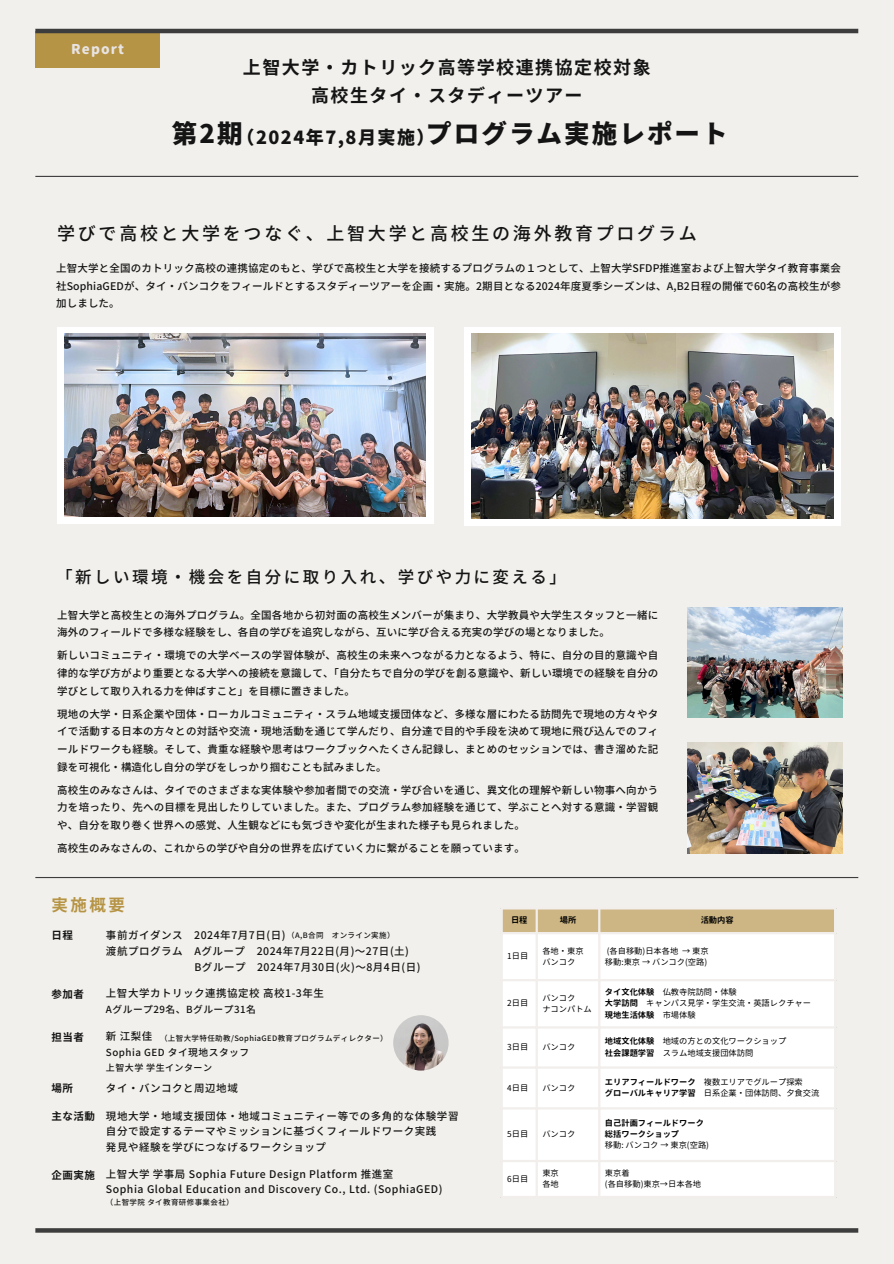
<style>
.page{position:relative;width:894px;height:1264px;background:#fff}
.page>*{position:absolute;margin:0;border:0;box-sizing:border-box;transform-origin:0 0}
.t1{font:900 25.5px "Noto Sans JP";letter-spacing:.08em;color:#141414}
.t2{font:700 18px/28.2px "Noto Sans JP";letter-spacing:.08em;color:#141414;text-align:center}
.t3{font:500 18px "Noto Sans JP";letter-spacing:.15em;color:#141414}
.t4{font:900 18px "Noto Sans JP";letter-spacing:.08em;color:#141414}
.t5{font:500 16.5px "Noto Sans JP";letter-spacing:.15em;color:#141414}
.t6{font:700 16.5px "Noto Sans JP";color:#b69445}
.t7{font:800 13.5px "Gen Jyuu Gothic";letter-spacing:.085em;color:#e8e4e4}
.t8{font:500 10.5px/17.7px "Noto Sans JP";letter-spacing:.02em;color:#141414;text-align:justify}
.t9{font:500 10.5px/15.8px "Noto Sans JP";letter-spacing:.05em;color:#141414}
.t10{font:700 10.5px "Noto Sans JP";letter-spacing:.05em;color:#141414}
.t11{font:500 9.75px "Noto Sans JP";letter-spacing:.05em;color:#141414}
.t12{font:500 9px "Noto Sans JP";letter-spacing:.05em;color:#141414}
.t13{font:8.25px "Gen Jyuu Gothic";color:#000}
.t14{font:700 8.25px "Gen Jyuu Gothic";color:#000}
.t15{font:500 7.5px "Noto Sans JP";letter-spacing:.05em;color:#141414}
.s1{font-weight:700}
.s2{font-weight:400}
</style>
<div class="page">
<div style="left:0;top:0;width:893px;height:1263px;background:#f1f0ec"></div>
<div style="left:35px;top:31px;width:125px;height:36px;background:#b69445"></div>
<hr style="left:35px;top:29px;width:823px;height:4px;background:#3d3d3d">
<svg style="left:35px;top:1228px;width:823px;height:4px;background:#454545"></svg>
<hr style="left:35px;top:176px;width:823px;height:1px;background:#3d3d3d">
<div style="left:57px;top:327px;width:376px;height:196px;background:#fff"></div>
<img style="left:64px;top:333px;width:361px;height:183px">
<div style="left:502px;top:909px;width:331px;height:23px;background:#cdb683"></div>
<div style="left:503px;top:934px;width:330px;height:261px;background:#fff"></div>
<hr style="left:535px;top:909px;width:2px;height:286px;background:#f1eeec">
<hr style="left:598px;top:909px;width:2px;height:286px;background:#f1eeec">
<hr style="left:500px;top:979px;width:336px;height:2px;background:#f1eeec">
<hr style="left:500px;top:1026px;width:336px;height:2px;background:#f1eeec">
<hr style="left:500px;top:1066px;width:336px;height:2px;background:#f1eeec">
<hr style="left:500px;top:1107px;width:336px;height:2px;background:#f1eeec">
<hr style="left:500px;top:1159px;width:336px;height:3px;background:#f1eeec">
<hr style="left:35px;top:877px;width:823px;height:1px;background:#3d3d3d">
<img style="left:687px;top:607px;width:154px;height:110px">
<img style="left:687px;top:742px;width:154px;height:111px">
<img style="left:393px;top:1015px;width:55px;height:55px;border-radius:50%">
<div style="left:464px;top:327px;width:376px;height:198px;background:#fff"></div>
<img style="left:471px;top:333px;width:362px;height:185px">
<p class="t7" style="left:71px;top:39px;width:54px">Report</p>
<p class="t2" style="left:243px;top:52px;width:409px">上智大学・カトリック高等学校連携協定校対象高校生タイ・スタディーツアー</p>
<p class="t1" style="left:172px;top:114px;width:72px">第2期</p>
<p class="t1" style="left:426px;top:114px;width:303px">プログラム実施レポート</p>
<p class="t4" style="left:236px;top:123px;width:199px">（2024年7,8月実施）</p>
<h1 class="t3" style="left:57px;top:219px;width:641px">学びで高校と大学をつなぐ、上智大学と高校生の海外教育プログラム</h1>
<h2 class="t8" style="left:56px;top:259px;width:786px">上智大学と全国のカトリック高校の連携協定のもと、学びで高校生と大学を接続するプログラムの１つとして、上智大学SFDP推進室および上智大学タイ教育事業会社SophiaGEDが、タイ・バンコクをフィールドとするスタディーツアーを企画・実施。2期目となる2024年度夏季シーズンは、A,B2日程の開催で60名の高校生が参加しました。</h2>
<p class="t5" style="left:56px;top:564px;width:511px">「新しい環境・機会を自分に取り入れ、学びや力に変える」</p>
<p class="t8" style="left:57px;top:605px;width:602px">上智大学と高校生との海外プログラム。全国各地から初対面の高校生メンバーが集まり、大学教員や大学生スタッフと一緒に海外のフィールドで多様な経験をし、各自の学びを追究しながら、互いに学び合える充実の学びの場となりました。</p>
<p class="t8" style="left:57px;top:646px;width:602px;text-align:left">新しいコミュニティ・環境での大学ベースの学習体験が、高校生の未来へつながる力となるよう、特に、自分の目的意識や自律的な学び方がより重要となる大学への接続を意識して、「自分たちで自分の学びを創る意識や、新しい環境での経験を自分の学びとして取り入れる力を伸ばすこと」を目標に置きました。</p>
<p class="t8" style="left:57px;top:704px;width:602px">現地の大学・日系企業や団体・ローカルコミュニティ・スラム地域支援団体など、多様な層にわたる訪問先で現地の方々やタイで活動する日本の方々との対話や交流・現地活動を通じて学んだり、自分達で目的や手段を決めて現地に飛び込んでのフィールドワークも経験。そして、貴重な経験や思考はワークブックへたくさん記録し、まとめのセッションでは、書き溜めた記録を可視化・構造化し自分の学びをしっかり掴むことも試みました。</p>
<p class="t8" style="left:57px;top:780px;width:602px">高校生のみなさんは、タイでのさまざまな実体験や参加者間での交流・学び合いを通じ、異文化の理解や新しい物事へ向かう力を培ったり、先への目標を見出したりしていました。また、プログラム参加経験を通じて、学ぶことへ対する意識・学習観や、自分を取り巻く世界への感覚、人生観などにも気づきや変化が生まれた様子も見られました。</p>
<p class="t8" style="left:57px;top:838px;width:469px">高校生のみなさんの、これからの学びや自分の世界を広げていく力に繋がることを願っています。</p>
<p class="t6" style="left:51px;top:892px;width:75px">実施概要</p>
<p class="t10" style="left:51px;top:927px;width:23px">日程</p>
<p class="t10" style="left:51px;top:986px;width:34px">参加者</p>
<p class="t10" style="left:51px;top:1029px;width:34px">担当者</p>
<p class="t10" style="left:51px;top:1080px;width:23px">場所</p>
<p class="t10" style="left:51px;top:1107px;width:45px">主な活動</p>
<p class="t10" style="left:51px;top:1166px;width:45px">企画実施</p>
<p class="t9" style="left:106px;top:927px;width:181px">事前ガイダンス 2024年7月 7日 (日 )渡航プログラム</p>
<p class="t9" style="left:106px;top:985px;width:218px">上智大学カトリック連携協定校高校1-3年生</p>
<p class="t11" style="left:106px;top:1001px;width:151px">Aグループ29名、Bグループ31名</p>
<p class="t15" style="left:287px;top:929px;width:109px">（A,B合同 オンライン実施）</p>
<p class="t9" style="left:194px;top:943px;width:227px">Aグループ 2024年7月 22日 (月 )〜27日 (土)<br>Bグループ 2024年7月 30日 (火)〜8月 4日 (日 )</p>
<p class="t8" style="left:106px;top:1026px;width:48px">新江梨佳</p>
<p class="t15" style="left:160px;top:1031px;width:229px">（上智大学特任助教/SophiaGED教育プログラムディレクター）</p>
<p class="t11" style="left:106px;top:1044px;width:145px">Sophia GED タイ現地スタッフ</p>
<p class="t12" style="left:106px;top:1060px;width:107px">上智大学学生インターン</p>
<p class="t9" style="left:106px;top:1080px;width:133px">タイ・バンコクと周辺地域</p>
<p class="t9" style="left:106px;top:1107px;width:354px">現地大学・地域支援団体・地域コミュニティー等での多角的な体験学習自分で設定するテーマやミッションに基づくフィールドワーク実践<br>発見や経験を学びにつなげるワークショップ</p>
<p class="t9" style="left:106px;top:1165px;width:338px">上智大学学事局 Sophia Future Design Platform 推進室<br>Sophia Global Education and Discovery Co., Ltd. (SophiaGED)</p>
<p class="t15" style="left:106px;top:1195px;width:129px">（上智学院タイ教育研修事業会社）</p>
<h2 class="t14" style="left:511px;top:914px;width:18px">日程</h2>
<h2 class="t14" style="left:559px;top:914px;width:18px">場所</h2>
<h5 class="t14" style="left:700px;top:914px;width:34px">活動内容</h5>
<p class="t13" style="left:507px;top:950px;width:23px">1日目</p>
<h5 class="t13" style="left:606px;top:944px;width:103px">(各自移動)日本各地 → 東京</h5>
<h5 class="t13" style="left:604px;top:956px;width:104px">移動:東京 → バンコク(空路)</h5>
<p class="t13" style="left:542px;top:944px;width:43px">各地・東京</p>
<h2 class="t13" style="left:542px;top:956px;width:34px">バンコク</h2>
<h5 class="t13" style="left:507px;top:997px;width:23px">2日目</h5>
<h5 class="t13" style="left:542px;top:991px;width:34px">バンコク</h5>
<h5 class="t13" style="left:542px;top:1003px;width:51px">ナコンパトム</h5>
<h5 class="t13" style="left:507px;top:1041px;width:23px">3日目</h5>
<h5 class="t13" style="left:542px;top:1041px;width:34px">バンコク</h5>
<h5 class="t13" style="left:507px;top:1081px;width:23px">4日目</h5>
<h5 class="t13" style="left:542px;top:1081px;width:34px">バンコク</h5>
<h5 class="t13" style="left:507px;top:1128px;width:23px">5日目</h5>
<p class="t13" style="left:542px;top:1128px;width:34px">バンコク</p>
<h5 class="t13" style="left:507px;top:1172px;width:23px">6日目</h5>
<h5 class="t13" style="left:542px;top:1167px;width:18px">東京</h5>
<h5 class="t13" style="left:542px;top:1178px;width:18px">各地</h5>
<p class="t13" style="left:604px;top:986px;width:133px"><span class="s1">タイ文化体験</span> 仏教寺院訪問・体験</p>
<p class="t13" style="left:604px;top:997px;width:208px"><span class="s1">大学訪問</span> キャンパス見学・学生交流・英語レクチャー</p>
<h2 class="t14" style="left:604px;top:1008px;width:92px">現地生活体験 <span class="s2">市場体験</span></h2>
<h6 class="t13" style="left:604px;top:1035px;width:183px"><span class="s1">地域文化体験</span> 地域の方との文化ワークショップ</h6>
<h4 class="t13" style="left:604px;top:1046px;width:150px"><span class="s1">社会課題学習</span> スラム地域支援団体訪問</h4>
<h4 class="t13" style="left:604px;top:1076px;width:199px"><span class="s1">エリアフィールドワーク</span> 複数エリアでグループ探索</h4>
<p class="t13" style="left:604px;top:1087px;width:216px"><span class="s1">グローバルキャリア学習</span> 日系企業・団体訪問、夕食交流</p>
<h5 class="t14" style="left:604px;top:1116px;width:100px">自己計画フィールドワーク</h5>
<h5 class="t14" style="left:604px;top:1128px;width:76px">総括ワークショップ</h5>
<h5 class="t13" style="left:604px;top:1139px;width:106px">移動: バンコク → 東京(空路)</h5>
<h5 class="t13" style="left:604px;top:1167px;width:26px">東京着</h5>
<p class="t13" style="left:604px;top:1178px;width:98px">(各自移動)東京→日本各地</p>
</div>
